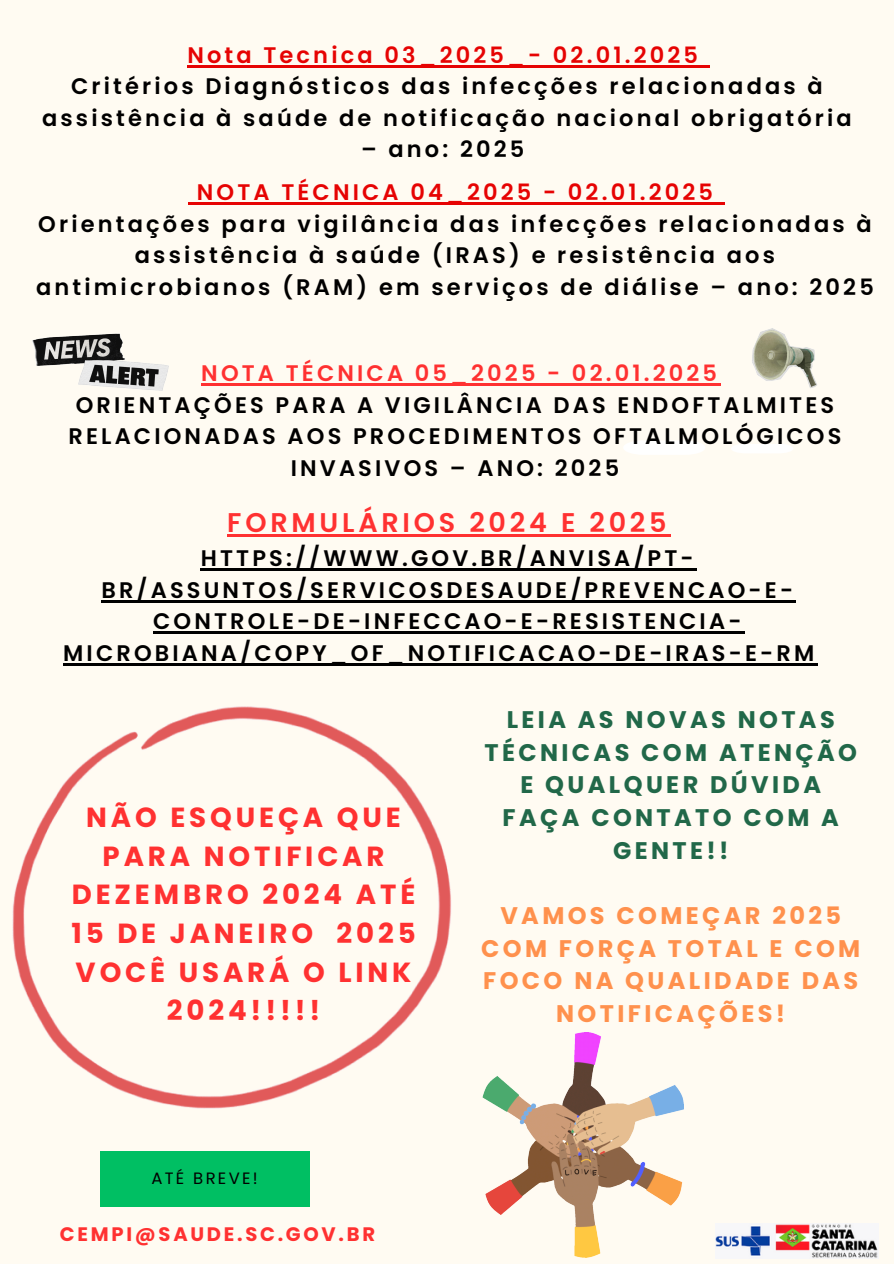
<style>
.page{position:relative;width:894px;height:1264px;background:#fff}
.page>*{position:absolute;margin:0;border:0;box-sizing:border-box;transform-origin:0 0}
.t1{font:700 27.6px/38.7px "Poppins";letter-spacing:.14em;color:#ff3131;text-align:center}
.t2{font:600 27px "Poppins";letter-spacing:.14em;color:#ff3131}
.t3{font:700 24px/32.7px "Poppins";letter-spacing:.14em;color:#216849;text-align:center}
.t4{font:700 24px/32.7px "Poppins";letter-spacing:.14em;color:#ff914d;text-align:center}
.t5{font:600 22.5px/31.5px "Poppins";letter-spacing:.14em;color:#000;text-align:center}
.t6{font:600 22.5px "Poppins";letter-spacing:.14em;color:#e60303}
.t7{font:700 19.5px "Poppins";letter-spacing:.14em;color:#ff3131}
.t8{font:16.35px "Poppins";letter-spacing:.14em;color:#000}
.s1{color:#e60303}
.s2{color:#ff3131}
</style>
<div class="page">
<div style="left:0;top:0;width:893px;height:1263px;background:#fffbf2"></div>
<div style="left:100px;top:1150px;width:209px;height:56px;background:#00bf63"></div>
<img style="left:715px;top:1224px;width:163px;height:34px">
<svg style="left:624px;top:441px;width:81px;height:14px"></svg>
<svg style="left:731px;top:444px;width:62px;height:9px"></svg>
<img style="left:715px;top:328px;width:102px;height:60px">
<img style="left:32px;top:333px;width:136px;height:57px">
<img style="left:12px;top:707px;width:439px;height:401px">
<img style="left:482px;top:1032px;width:201px;height:225px">
<hr style="left:201px;top:383px;width:519px;height:2px;background:#ff3131">
<svg style="left:188px;top:202px;width:9px;height:3px"></svg>
<hr style="left:197px;top:202px;width:519px;height:3px;background:#e60303">
<svg style="left:716px;top:202px;width:8px;height:3px"></svg>
<hr style="left:187px;top:65px;width:514px;height:2px;background:#e60303">
<svg style="left:701px;top:65px;width:8px;height:2px"></svg>
<hr style="left:227px;top:534px;width:443px;height:3px;background:#ff3131">
<hr style="left:201px;top:568px;width:495px;height:2px;background:#000">
<hr style="left:101px;top:600px;width:695px;height:2px;background:#000">
<hr style="left:153px;top:631px;width:591px;height:2px;background:#000">
<hr style="left:63px;top:663px;width:754px;height:2px;background:#000">
<p class="t5" style="left:42px;top:39px;width:811px"><span class="s1">Nota Tecnica 03_2025_- 02.01.2025<br></span>Critérios Diagnósticos das infecções relacionadas à assistência à saúde de notificação nacional obrigatória</p>
<p class="t5" style="left:361px;top:134px;width:165px">– ano: 2025</p>
<p class="t6" style="left:197px;top:176px;width:517px">NOTA TÉCNICA 04_2025 - 02.01.2025</p>
<p class="t5" style="left:36px;top:208px;width:839px">Orientações para vigilância das infecções relacionadas à assistência à saúde (IRAS) e resistência aos antimicrobianos (RAM) em serviços de diálise – ano: 2025</p>
<p class="t5" style="left:68px;top:357px;width:774px"><span class="s2">NOTA TÉCNICA 05_2025 - 02.01.2025<br></span>ORIENTAÇÕES PARA A VIGILÂNCIA DAS ENDOFTALMITES RELACIONADAS AOS PROCEDIMENTOS OFTALMOLÓGICOS INVASIVOS – ANO: 2025</p>
<h1 class="t2" style="left:227px;top:504px;width:441px">FORMULÁRIOS 2024 E 2025</h1>
<h1 class="t5" style="left:201px;top:542px;width:494px">HTTPS://WWW.GOV.BR/ANVISA/PT-</h1>
<h1 class="t5" style="left:101px;top:574px;width:693px">BR/ASSUNTOS/SERVICOSDESAUDE/PREVENCAO-E-</h1>
<h1 class="t5" style="left:153px;top:605px;width:589px">CONTROLE-DE-INFECCAO-E-RESISTENCIA-</h1>
<h1 class="t5" style="left:63px;top:637px;width:752px">MICROBIANA/COPY_OF_NOTIFICACAO-DE-IRAS-E-RM</h1>
<p class="t1" style="left:71px;top:798px;width:345px">NÃO ESQUEÇA QUE<br>PARA NOTIFICAR<br>DEZEMBRO 2024 ATÉ<br>15 DE JANEIRO 2025<br>VOCÊ USARÁ O LINK<br>2024!!!!!</p>
<h3 class="t8" style="left:151px;top:1166px;width:108px">ATÉ BREVE!</h3>
<p class="t7" style="left:60px;top:1220px;width:317px">CEMPI@SAUDE.SC.GOV.BR</p>
<h2 class="t3" style="left:484px;top:703px;width:374px">LEIA AS NOVAS NOTAS<br>TÉCNICAS COM ATENÇÃO<br>E QUALQUER DÚVIDA<br>FAÇA CONTATO COM A<br>GENTE!!</h2>
<h2 class="t4" style="left:481px;top:899px;width:380px">VAMOS COMEÇAR 2025<br>COM FORÇA TOTAL E COM<br>FOCO NA QUALIDADE DAS<br>NOTIFICAÇÕES!</h2>
</div>
